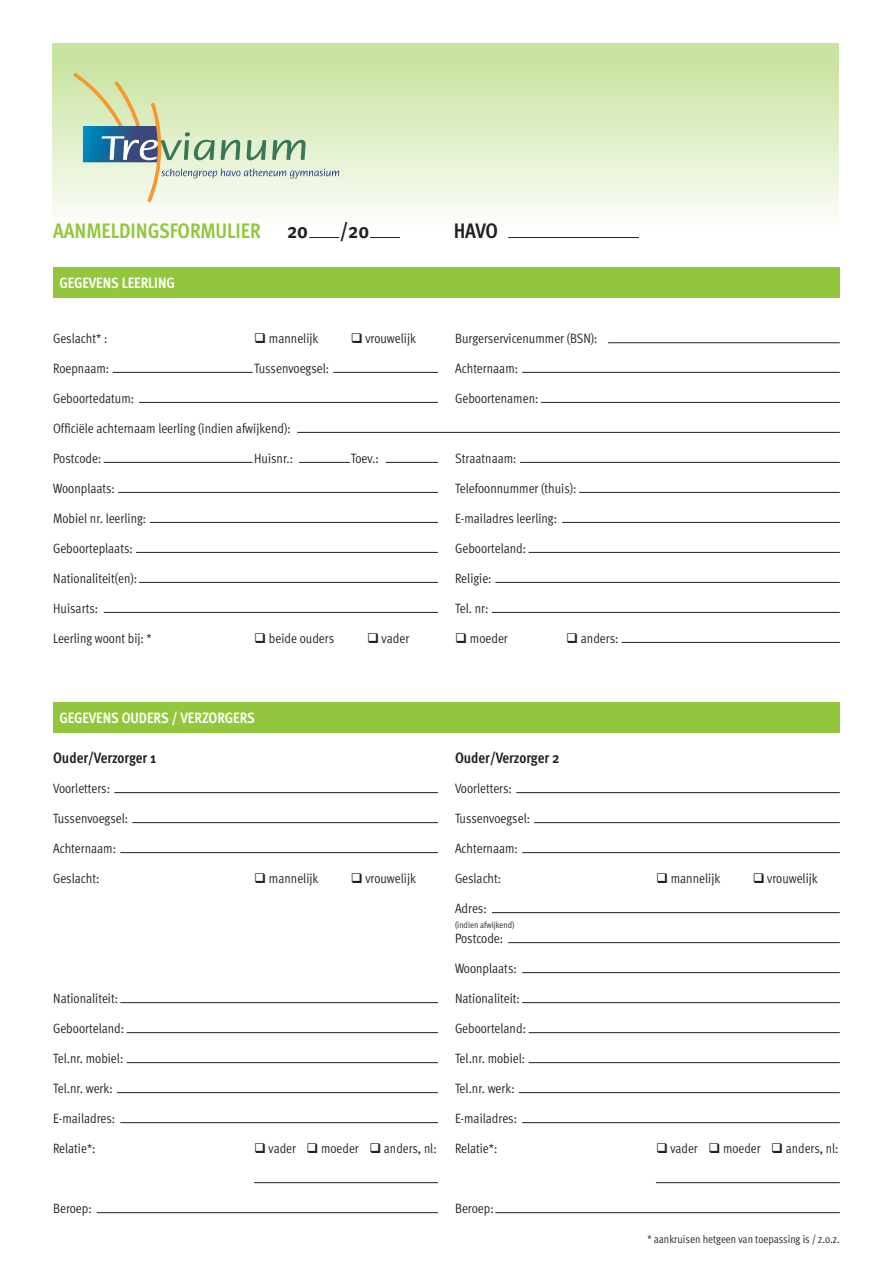
<style>
.page{position:relative;width:893px;height:1263px;background:#fff}
.page>*{position:absolute;margin:0;border:0;box-sizing:border-box;transform-origin:0 0}
.t1{font:700 21px "Meta Cond";color:#92c73d}
.t2{font:700 21px "Meta Cond";letter-spacing:-.015em;color:#231f20}
._01_kopje_wit_10pt{font:700 15px "Meta Cond";letter-spacing:-.01em;color:#fff}
._00_Plattetekst{font:700 15px "Meta Cond";letter-spacing:-.005em;color:#231f20}
._00_Plattetekst-2{font:13.5px "Meta Cond Normal";color:#231f20}
._00_Plattetekst-3{font:11.25px "Meta Cond Normal";color:#231f20}
._00_Plattetekst-4{font:9px "Meta Cond Normal";color:#231f20}
.s1{color:#231f20}
</style>
<div class="page">
<svg style="left:52px;top:43px;width:786px;height:225px"></svg>
<hr style="left:309px;top:237px;width:30px;height:1px;background:#231f20">
<hr style="left:370px;top:237px;width:30px;height:1px;background:#231f20">
<hr style="left:508px;top:237px;width:131px;height:1px;background:#231f20">
<div style="left:53px;top:268px;width:787px;height:30px;background:#92c73d"></div>
<div style="left:53px;top:703px;width:787px;height:30px;background:#92c73d"></div>
<hr style="left:114px;top:792px;width:324px;height:1px;background:#231f20">
<hr style="left:516px;top:792px;width:324px;height:1px;background:#231f20">
<hr style="left:132px;top:822px;width:306px;height:1px;background:#231f20">
<hr style="left:534px;top:822px;width:306px;height:1px;background:#231f20">
<hr style="left:120px;top:852px;width:318px;height:1px;background:#231f20">
<hr style="left:522px;top:852px;width:318px;height:1px;background:#231f20">
<hr style="left:492px;top:912px;width:348px;height:1px;background:#231f20">
<hr style="left:508px;top:942px;width:332px;height:1px;background:#231f20">
<hr style="left:522px;top:972px;width:318px;height:1px;background:#231f20">
<hr style="left:120px;top:1002px;width:318px;height:1px;background:#231f20">
<hr style="left:522px;top:1002px;width:318px;height:1px;background:#231f20">
<hr style="left:127px;top:1032px;width:311px;height:1px;background:#231f20">
<hr style="left:529px;top:1032px;width:311px;height:1px;background:#231f20">
<hr style="left:127px;top:1062px;width:311px;height:1px;background:#231f20">
<hr style="left:529px;top:1062px;width:311px;height:1px;background:#231f20">
<hr style="left:117px;top:1092px;width:321px;height:1px;background:#231f20">
<hr style="left:519px;top:1092px;width:321px;height:1px;background:#231f20">
<hr style="left:120px;top:1122px;width:318px;height:1px;background:#231f20">
<hr style="left:522px;top:1122px;width:318px;height:1px;background:#231f20">
<hr style="left:97px;top:1212px;width:341px;height:1px;background:#231f20">
<hr style="left:495px;top:1212px;width:345px;height:1px;background:#231f20">
<hr style="left:254px;top:1182px;width:184px;height:1px;background:#231f20">
<hr style="left:656px;top:1182px;width:184px;height:1px;background:#231f20">
<hr style="left:522px;top:372px;width:318px;height:1px;background:#231f20">
<hr style="left:541px;top:402px;width:299px;height:1px;background:#231f20">
<hr style="left:520px;top:462px;width:320px;height:1px;background:#231f20">
<hr style="left:579px;top:492px;width:261px;height:1px;background:#231f20">
<hr style="left:562px;top:522px;width:278px;height:1px;background:#231f20">
<hr style="left:608px;top:342px;width:232px;height:1px;background:#231f20">
<hr style="left:529px;top:552px;width:311px;height:1px;background:#231f20">
<hr style="left:495px;top:582px;width:345px;height:1px;background:#231f20">
<hr style="left:492px;top:612px;width:348px;height:1px;background:#231f20">
<hr style="left:622px;top:642px;width:218px;height:1px;background:#231f20">
<hr style="left:104px;top:612px;width:334px;height:1px;background:#231f20">
<hr style="left:139px;top:582px;width:299px;height:1px;background:#231f20">
<hr style="left:136px;top:552px;width:302px;height:1px;background:#231f20">
<hr style="left:150px;top:522px;width:288px;height:1px;background:#231f20">
<hr style="left:118px;top:492px;width:320px;height:1px;background:#231f20">
<hr style="left:104px;top:462px;width:149px;height:1px;background:#231f20">
<hr style="left:297px;top:432px;width:543px;height:1px;background:#231f20">
<hr style="left:299px;top:462px;width:51px;height:1px;background:#231f20">
<hr style="left:386px;top:462px;width:52px;height:1px;background:#231f20">
<hr style="left:139px;top:402px;width:299px;height:1px;background:#231f20">
<hr style="left:113px;top:372px;width:140px;height:1px;background:#231f20">
<hr style="left:333px;top:372px;width:105px;height:1px;background:#231f20">
<svg style="left:73px;top:73px;width:266px;height:129px;background:#ccddbe"></svg>
<p class="t1" style="left:53px;top:218px;width:256px">AANMELDINGSFORMULIER <span class="s1">20</span></p>
<p class="t2" style="left:340px;top:218px;width:31px">/20</p>
<p class="t2" style="left:454px;top:218px;width:46px">HAVO</p>
<p class="_01_kopje_wit_10pt" style="left:60px;top:274px;width:117px">GEGEVENS LEERLING</p>
<p class="_00_Plattetekst-2" style="left:53px;top:330px;width:56px">Geslacht* :</p>
<p class="_00_Plattetekst-2" style="left:254px;top:330px;width:66px">❑ mannelijk</p>
<p class="_00_Plattetekst-2" style="left:351px;top:330px;width:67px">❑ vrouwelijk</p>
<p class="_00_Plattetekst-2" style="left:455px;top:330px;width:144px">Burgerservicenummer (BSN):</p>
<p class="_00_Plattetekst-2" style="left:53px;top:360px;width:58px">Roepnaam:</p>
<p class="_00_Plattetekst-2" style="left:254px;top:360px;width:77px">Tussenvoegsel:</p>
<p class="_00_Plattetekst-2" style="left:455px;top:360px;width:64px">Achternaam:</p>
<p class="_00_Plattetekst-2" style="left:53px;top:390px;width:83px">Geboortedatum:</p>
<p class="_00_Plattetekst-2" style="left:455px;top:390px;width:85px">Geboortenamen:</p>
<p class="_00_Plattetekst-2" style="left:53px;top:420px;width:239px">Officiële achternaam leerling (indien afwijkend):</p>
<p class="_00_Plattetekst-2" style="left:53px;top:450px;width:50px">Postcode:</p>
<p class="_00_Plattetekst-2" style="left:254px;top:450px;width:40px">Huisnr.:</p>
<p class="_00_Plattetekst-2" style="left:351px;top:450px;width:30px">Toev.:</p>
<p class="_00_Plattetekst-2" style="left:455px;top:450px;width:63px">Straatnaam:</p>
<p class="_00_Plattetekst-2" style="left:53px;top:480px;width:63px">Woonplaats:</p>
<p class="_00_Plattetekst-2" style="left:455px;top:480px;width:123px">Telefoonnummer (thuis):</p>
<p class="_00_Plattetekst-2" style="left:53px;top:510px;width:94px">Mobiel nr. leerling:</p>
<p class="_00_Plattetekst-2" style="left:455px;top:510px;width:103px">E-mailadres leerling:</p>
<p class="_00_Plattetekst-2" style="left:53px;top:540px;width:81px">Geboorteplaats:</p>
<p class="_00_Plattetekst-2" style="left:455px;top:540px;width:72px">Geboorteland:</p>
<p class="_00_Plattetekst-2" style="left:53px;top:570px;width:86px">Nationaliteit(en):</p>
<p class="_00_Plattetekst-2" style="left:455px;top:570px;width:38px">Religie:</p>
<p class="_00_Plattetekst-2" style="left:53px;top:600px;width:47px">Huisarts:</p>
<p class="_00_Plattetekst-2" style="left:455px;top:600px;width:35px">Tel. nr:</p>
<p class="_00_Plattetekst-2" style="left:53px;top:630px;width:100px">Leerling woont bij: *</p>
<p class="_00_Plattetekst-2" style="left:254px;top:630px;width:82px">❑ beide ouders</p>
<p class="_00_Plattetekst-2" style="left:367px;top:630px;width:44px">❑ vader</p>
<p class="_00_Plattetekst-2" style="left:455px;top:630px;width:54px">❑ moeder</p>
<p class="_00_Plattetekst-2" style="left:566px;top:630px;width:54px">❑ anders:</p>
<p class="_01_kopje_wit_10pt" style="left:60px;top:709px;width:197px">GEGEVENS OUDERS / VERZORGERS</p>
<p class="_00_Plattetekst" style="left:53px;top:748px;width:105px">Ouder/Verzorger 1</p>
<p class="_00_Plattetekst-2" style="left:53px;top:780px;width:58px">Voorletters:</p>
<p class="_00_Plattetekst-2" style="left:53px;top:810px;width:77px">Tussenvoegsel:</p>
<p class="_00_Plattetekst-2" style="left:53px;top:840px;width:64px">Achternaam:</p>
<p class="_00_Plattetekst-2" style="left:53px;top:870px;width:48px">Geslacht:</p>
<p class="_00_Plattetekst-2" style="left:254px;top:870px;width:66px">❑ mannelijk</p>
<p class="_00_Plattetekst-2" style="left:351px;top:870px;width:67px">❑ vrouwelijk</p>
<p class="_00_Plattetekst-2" style="left:53px;top:990px;width:66px">Nationaliteit:</p>
<p class="_00_Plattetekst-2" style="left:53px;top:1020px;width:72px">Geboorteland:</p>
<p class="_00_Plattetekst-2" style="left:53px;top:1050px;width:72px">Tel.nr. mobiel:</p>
<p class="_00_Plattetekst-2" style="left:53px;top:1080px;width:61px">Tel.nr. werk:</p>
<p class="_00_Plattetekst-2" style="left:53px;top:1110px;width:63px">E-mailadres:</p>
<p class="_00_Plattetekst-2" style="left:53px;top:1140px;width:44px">Relatie*:</p>
<p class="_00_Plattetekst-2" style="left:254px;top:1140px;width:184px">❑ vader ❑ moeder ❑ anders, nl:</p>
<p class="_00_Plattetekst" style="left:455px;top:748px;width:106px">Ouder/Verzorger 2</p>
<p class="_00_Plattetekst-2" style="left:455px;top:780px;width:58px">Voorletters:</p>
<p class="_00_Plattetekst-2" style="left:455px;top:810px;width:77px">Tussenvoegsel:</p>
<p class="_00_Plattetekst-2" style="left:455px;top:840px;width:64px">Achternaam:</p>
<p class="_00_Plattetekst-2" style="left:455px;top:870px;width:48px">Geslacht:</p>
<p class="_00_Plattetekst-2" style="left:656px;top:870px;width:66px">❑ mannelijk</p>
<p class="_00_Plattetekst-2" style="left:753px;top:870px;width:67px">❑ vrouwelijk</p>
<p class="_00_Plattetekst-2" style="left:455px;top:900px;width:33px">Adres:</p>
<p class="_00_Plattetekst-4" style="left:455px;top:919px;width:61px">(indien afwijkend)</p>
<p class="_00_Plattetekst-2" style="left:455px;top:930px;width:50px">Postcode:</p>
<p class="_00_Plattetekst-2" style="left:455px;top:960px;width:63px">Woonplaats:</p>
<p class="_00_Plattetekst-2" style="left:455px;top:990px;width:66px">Nationaliteit:</p>
<p class="_00_Plattetekst-2" style="left:455px;top:1020px;width:72px">Geboorteland:</p>
<p class="_00_Plattetekst-2" style="left:455px;top:1050px;width:72px">Tel.nr. mobiel:</p>
<p class="_00_Plattetekst-2" style="left:455px;top:1080px;width:61px">Tel.nr. werk:</p>
<p class="_00_Plattetekst-2" style="left:455px;top:1110px;width:63px">E-mailadres:</p>
<p class="_00_Plattetekst-2" style="left:455px;top:1140px;width:44px">Relatie*:</p>
<p class="_00_Plattetekst-2" style="left:656px;top:1140px;width:184px">❑ vader ❑ moeder ❑ anders, nl:</p>
<p class="_00_Plattetekst-2" style="left:53px;top:1200px;width:40px">Beroep:</p>
<p class="_00_Plattetekst-2" style="left:455px;top:1200px;width:40px">Beroep:</p>
<p class="_00_Plattetekst-3" style="left:647px;top:1232px;width:194px">* aankruisen hetgeen van toepassing is / z.o.z.</p>
</div>
